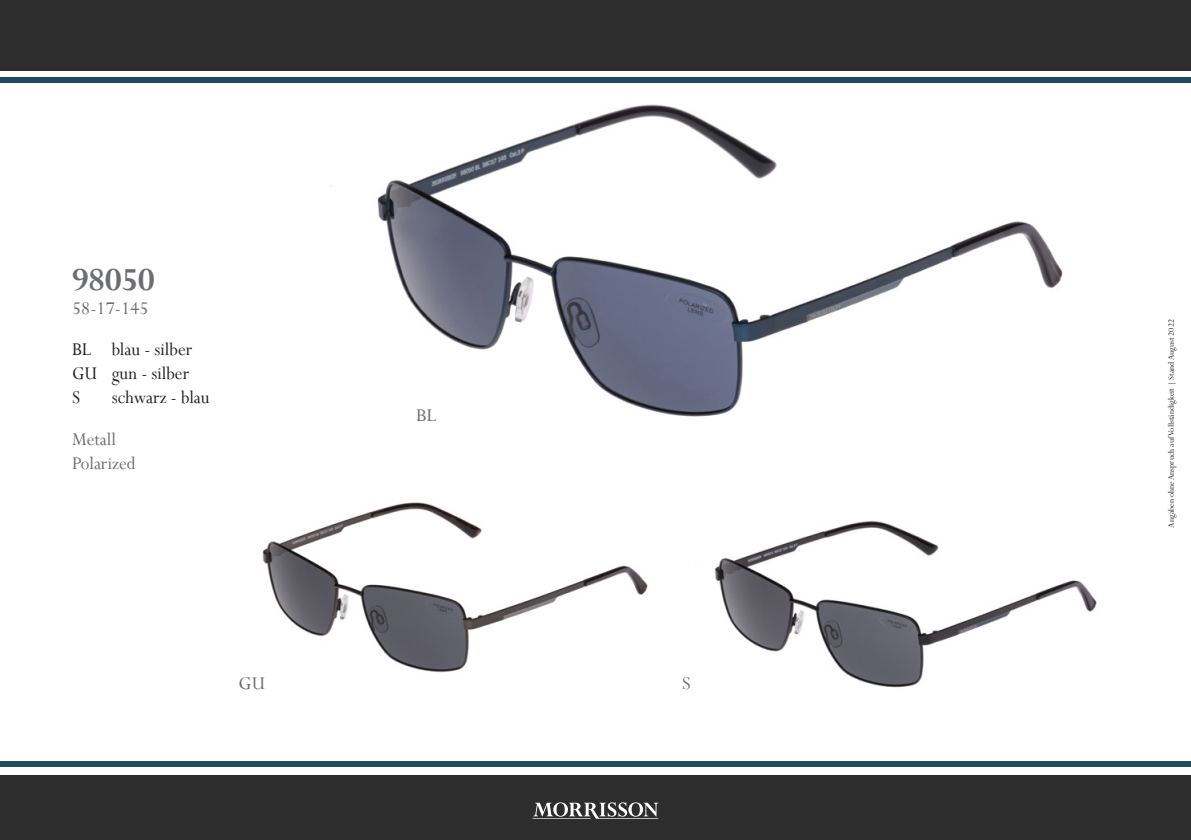
<style>
.page{position:relative;width:1191px;height:840px;background:#fff}
.page>*{position:absolute;margin:0;border:0;box-sizing:border-box;transform-origin:0 0}
.t1{font:700 36px "Perpetua";color:#6c6d70}
.t2{font:20px "Perpetua";color:#231f20;scale:.95 1}
.t3{font:20px "Perpetua";color:#6c6d70;scale:.95 1}
.t4{font:20px "Perpetua";color:#6c6d70}
.t5{font:9px "Perpetua";color:#231f20}
</style>
<div class="page">
<div style="left:0;top:774px;width:1190px;height:65px;background:#2c2d2c"></div>
<svg style="left:533px;top:802px;width:125px;height:16px"></svg>
<div style="left:0;top:77px;width:1191px;height:6px;background:#204a60"></div>
<div style="left:0;top:761px;width:1190px;height:5px;background:#204a60"></div>
<div style="left:0;top:0;width:1191px;height:71px;background:#2c2d2c"></div>
<img style="left:714px;top:520px;width:383px;height:168px">
<img style="left:262px;top:502px;width:386px;height:171px">
<img style="left:377px;top:104px;width:686px;height:313px">
<p class="t1" style="left:72px;top:256px;width:84px">98050</p>
<p class="t4" style="left:72px;top:295px;width:78px">58-17-145</p>
<p class="t2" style="left:72px;top:337px;width:128px">BL blau - silber</p>
<p class="t2" style="left:72px;top:361px;width:125px">GU gun - silber</p>
<p class="t2" style="left:72px;top:385px;width:10px">S</p>
<p class="t2" style="left:112px;top:385px;width:104px">schwarz - blau</p>
<p class="t3" style="left:72px;top:426px;width:48px">Metall</p>
<p class="t3" style="left:72px;top:450px;width:68px">Polarized</p>
<p class="t4" style="left:416px;top:402px;width:22px">BL</p>
<p class="t4" style="left:238px;top:670px;width:28px">GU</p>
<p class="t4" style="left:682px;top:670px;width:10px">S</p>
<p class="t5" style="left:1165px;top:527px;width:210px;rotate:-90deg">Angaben ohne Anspruch auf Vollständigkeit | Stand August 2022</p>
</div>
